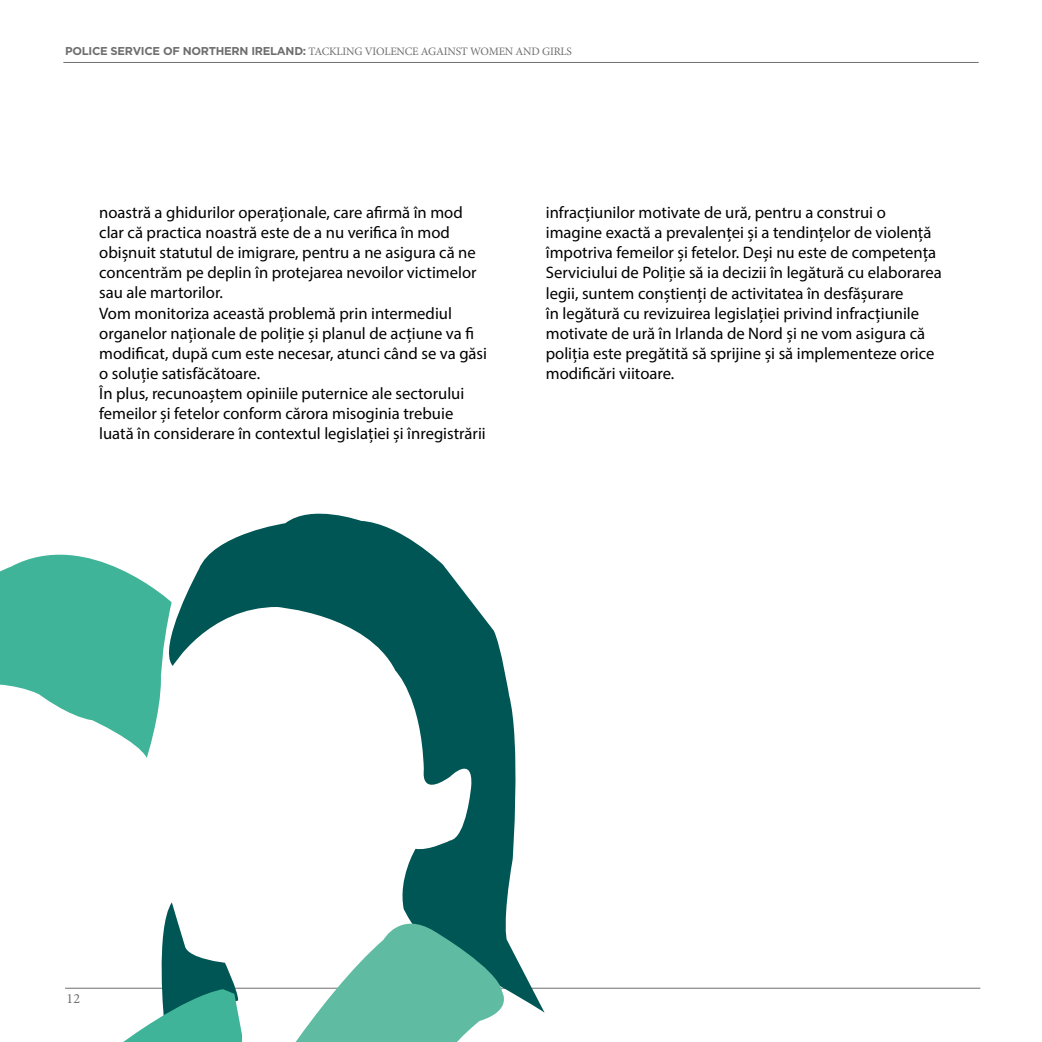
<style>
.page{position:relative;width:1042px;height:1042px;background:#fff}
.page>*{position:absolute;margin:0;border:0;box-sizing:border-box;transform-origin:0 0}
.t1{font:16.62px/20.1px "Myriad Pro";color:#000}
.t2{font:14px "Minion Pro";color:#706f6f}
.t3{font:11.38px "Minion Pro";letter-spacing:-.015em;color:#706f6f}
.s1{font-family:"Gotham";font-weight:700}
</style>
<div class="page">
<hr style="left:65px;top:988px;width:915px;height:1px;background:#706f6f">
<hr style="left:63px;top:62px;width:915px;height:1px;background:#706f6f">
<svg style="left:172px;top:513px;width:372px;height:499px"></svg>
<svg style="left:0;top:554px;width:172px;height:204px"></svg>
<svg style="left:244px;top:910px;width:270px;height:132px"></svg>
<svg style="left:65px;top:902px;width:179px;height:140px"></svg>
<p class="t3" style="left:65px;top:44px;width:508px"><span class="s1">POLICE SERVICE OF NORTHERN IRELAND:</span> TACKLING VIOLENCE AGAINST WOMEN AND GIRLS</p>
<p class="t1" style="left:99px;top:202px;width:389px">noastră a ghidurilor operaționale, care afirmă în mod clar că practica noastră este de a nu verifica în mod obișnuit statutul de imigrare, pentru a ne asigura că ne concentrăm pe deplin în protejarea nevoilor victimelor sau ale martorilor.<br>Vom monitoriza această problemă prin intermediul organelor naționale de poliție și planul de acțiune va fi modificat, după cum este necesar, atunci când se va găsi o soluție satisfăcătoare.<br>În plus, recunoaștem opiniile puternice ale sectorului femeilor și fetelor conform cărora misoginia trebuie luată în considerare în contextul legislației și înregistrării</p>
<p class="t1" style="left:546px;top:202px;width:397px">infracțiunilor motivate de ură, pentru a construi o imagine exactă a prevalenței și a tendințelor de violență împotriva femeilor și fetelor. Deși nu este de competența Serviciului de Poliție să ia decizii în legătură cu elaborarea legii, suntem conștienți de activitatea în desfășurare<br>în legătură cu revizuirea legislației privind infracțiunile motivate de ură în Irlanda de Nord și ne vom asigura că poliția este pregătită să sprijine și să implementeze orice modificări viitoare.</p>
<p class="t2" style="left:67px;top:989px;width:15px">12</p>
</div>
